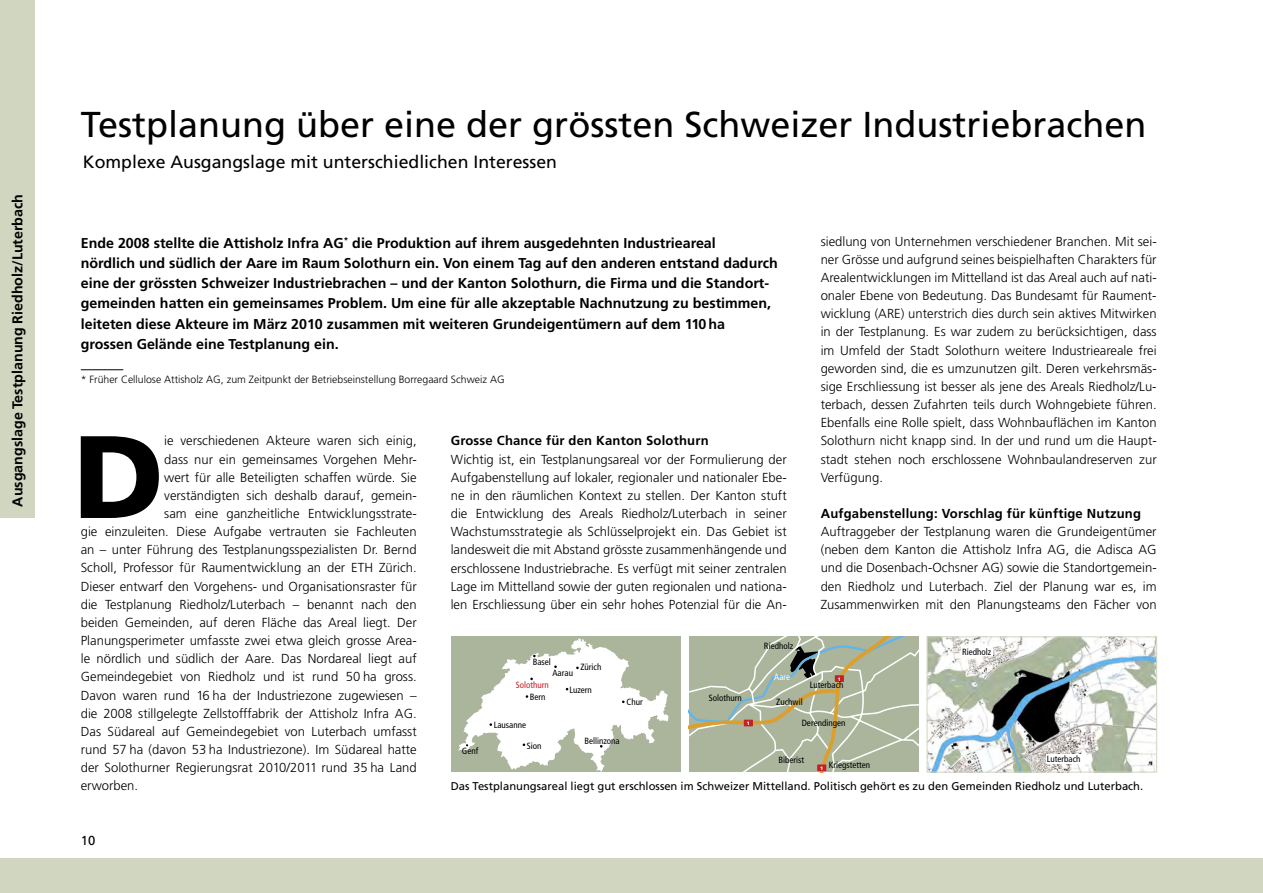
<style>
.page{position:relative;width:1263px;height:893px;background:#fff}
.page>*{position:absolute;margin:0;border:0;box-sizing:border-box;transform-origin:0 0}
.t1{font:900 117px "Frutiger";color:#000}
.t2{font:36px "Frutiger";color:#000}
.t3{font:17.7px "Frutiger";color:#000}
.t4{font:700 14.25px/20.2px "Frutiger";color:#000}
.t5{font:300 13.05px/18.1px "Frutiger";color:#000;text-align:justify}
.t6{font:700 13.05px "Frutiger";letter-spacing:.015em;color:#000}
.t7{font:13.05px "Frutiger";color:#000}
.t8{font:11.25px "Frutiger";color:#000}
.t9{font:300 10.5px "Frutiger";color:#000}
.t10{font:condensed 9px "Frutiger LT Std";color:#000}
.t11{font:condensed 9px "Frutiger LT Std";color:#c52028}
.t12{font:condensed 9px "Frutiger LT Std";color:#fff}
.t13{font:900 4.8px "Frutiger LT Std";color:#fff}
</style>
<div class="page">
<div style="left:0;top:859px;width:1263px;height:34px;background:#d1d6c1"></div>
<svg style="left:689px;top:637px;width:229px;height:135px;background:#adb69d"></svg>
<div style="left:835px;top:675px;width:9px;height:7px;background:#c52028"></div>
<div style="left:744px;top:720px;width:9px;height:6px;background:#c52028"></div>
<div style="left:817px;top:764px;width:9px;height:7px;background:#c52028"></div>
<hr style="left:1262px;top:0;width:1px;height:893px;background:#fff">
<div style="left:451px;top:637px;width:229px;height:135px;background:#aab59c"></div>
<svg style="left:458px;top:638px;width:210px;height:133px"></svg>
<img style="left:929px;top:638px;width:226px;height:132px">
<div style="left:927px;top:636px;width:230px;height:136px;border:1px solid #d1d6c1"></div>
<div style="left:0;top:0;width:34px;height:518px;background:#d1d6c1"></div>
<hr style="left:81px;top:369px;width:42px;height:1px;background:#000">
<div style="left:961px;top:647px;width:31px;height:9px;background:#fff"></div>
<div style="left:1046px;top:754px;width:35px;height:9px;background:#fff"></div>
<p class="t4" style="left:7px;top:507px;width:314px;rotate:-90deg">Ausgangslage Testplanung Riedholz/Luterbach</p>
<h2 class="t2" style="left:81px;top:104px;width:1067px">Testplanung über eine der grössten Schweizer Industriebrachen</h2>
<h3 class="t3" style="left:83px;top:152px;width:476px">Komplexe Ausgangslage mit unterschiedlichen Interessen</h3>
<p class="t5" style="left:821px;top:232px;width:337px">siedlung von Unternehmen verschiedener Branchen. Mit sei&shy;ner Grösse und aufgrund seines beispielhaften Charakters für Arealentwicklungen im Mittelland ist das Areal auch auf nati&shy;onaler Ebene von Bedeutung. Das Bundesamt für Raument&shy;wicklung (ARE) unterstrich dies durch sein aktives Mitwirken in der Testplanung. Es war zudem zu berücksichtigen, dass im Umfeld der Stadt Solothurn weitere Industrieareale frei geworden sind, die es umzunutzen gilt. Deren verkehrsmäs&shy;sige Erschliessung ist besser als jene des Areals Riedholz/Lu&shy;terbach, dessen Zufahrten teils durch Wohngebiete führen.<br>Ebenfalls eine Rolle spielt, dass Wohnbauflächen im Kanton Solothurn nicht knapp sind. In der und rund um die Haupt&shy;stadt stehen noch erschlossene Wohnbaulandreserven zur Verfügung.</p>
<p class="t6" style="left:821px;top:506px;width:322px">Aufgabenstellung: Vorschlag für künftige Nutzung</p>
<p class="t5" style="left:821px;top:523px;width:337px">Auftraggeber der Testplanung waren die Grundeigentümer (neben dem Kanton die Attisholz Infra AG, die Adisca AG und die Dosenbach-Ochsner AG) sowie die Standortgemein&shy;den Riedholz und Luterbach. Ziel der Planung war es, im Zusammenwirken mit den Planungsteams den Fächer von</p>
<p class="t4" style="left:81px;top:232px;width:698px">Ende 2008 stellte die Attisholz Infra AG<sup>*</sup> die Produktion auf ihrem ausgedehnten Industrieareal<br>nördlich und südlich der Aare im Raum Solothurn ein. Von einem Tag auf den anderen entstand dadurch eine der grössten Schweizer Industriebrachen – und der Kanton Solothurn, die Firma und die Standort&shy;gemeinden hatten ein gemeinsames Problem. Um eine für alle akzeptable Nachnutzung zu bestimmen, leiteten diese Akteure im März 2010 zusammen mit weiteren Grundeigentümern auf dem 110 ha grossen Gelände eine Testplanung ein.</p>
<p class="t9" style="left:81px;top:374px;width:425px">* Früher Cellulose Attisholz AG, zum Zeitpunkt der Betriebseinstellung Borregaard Schweiz AG</p>
<p class="t6" style="left:451px;top:433px;width:260px">Grosse Chance für den Kanton Solothurn</p>
<p class="t5" style="left:451px;top:450px;width:337px">Wichtig ist, ein Testplanungsareal vor der Formulierung der Aufgabenstellung auf lokaler, regionaler und nationaler Ebe&shy;ne in den räumlichen Kontext zu stellen. Der Kanton stuft die Entwicklung des Areals Riedholz/Luterbach in seiner Wachstumsstrategie als Schlüsselprojekt ein. Das Gebiet ist landesweit die mit Abstand grösste zusammenhängende und erschlossene Industriebrache. Es verfügt mit seiner zentralen Lage im Mittelland sowie der guten regionalen und nationa&shy;len Erschliessung über ein sehr hohes Potenzial für die An-</p>
<h1 class="t1" style="left:73px;top:406px;width:93px">D</h1>
<p class="t5" style="left:164px;top:432px;width:254px">ie verschiedenen Akteure waren sich einig,</p>
<p class="t5" style="left:164px;top:450px;width:254px">dass nur ein gemeinsames Vorgehen Mehr-</p>
<p class="t5" style="left:164px;top:468px;width:254px">wert für alle Beteiligten schaffen würde. Sie</p>
<p class="t5" style="left:164px;top:486px;width:254px">verständigten sich deshalb darauf, gemein-</p>
<p class="t5" style="left:164px;top:504px;width:254px">sam eine ganzheitliche Entwicklungsstrate-</p>
<p class="t5" style="left:81px;top:522px;width:337px">gie einzuleiten. Diese Aufgabe vertrauten sie Fachleuten</p>
<p class="t5" style="left:81px;top:541px;width:337px">an – unter Führung des Testplanungsspezialisten Dr. Bernd</p>
<p class="t5" style="left:81px;top:559px;width:337px">Scholl, Professor für Raumentwicklung an der ETH Zürich.</p>
<p class="t5" style="left:81px;top:577px;width:337px">Dieser entwarf den Vorgehens- und Organisationsraster für</p>
<p class="t5" style="left:81px;top:595px;width:337px">die Testplanung Riedholz/Luterbach – benannt nach den</p>
<p class="t5" style="left:81px;top:613px;width:337px">beiden Gemeinden, auf deren Fläche das Areal liegt. Der</p>
<p class="t5" style="left:81px;top:631px;width:336px">Planungsperimeter umfasste zwei etwa gleich grosse Area-</p>
<p class="t5" style="left:81px;top:650px;width:337px">le nördlich und südlich der Aare. Das Nordareal liegt auf</p>
<p class="t5" style="left:81px;top:668px;width:337px">Gemeindegebiet von Riedholz und ist rund 50 ha gross.</p>
<p class="t5" style="left:81px;top:686px;width:337px">Davon waren rund 16 ha der Industriezone zugewiesen –</p>
<p class="t5" style="left:81px;top:704px;width:337px">die 2008 stillgelegte Zellstofffabrik der Attisholz Infra AG.</p>
<p class="t5" style="left:81px;top:722px;width:337px">Das Südareal auf Gemeindegebiet von Luterbach umfasst</p>
<p class="t5" style="left:81px;top:740px;width:337px">rund 57 ha (davon 53 ha Industriezone). Im Südareal hatte</p>
<p class="t5" style="left:81px;top:758px;width:337px">der Solothurner Regierungsrat 2010/2011 rund 35 ha Land</p>
<p class="t5" style="left:81px;top:777px;width:59px">erworben.</p>
<p class="t10" style="left:764px;top:640px;width:31px">Riedholz</p>
<p class="t10" style="left:962px;top:646px;width:31px">Riedholz</p>
<p class="t10" style="left:533px;top:657px;width:20px">Basel</p>
<p class="t10" style="left:580px;top:662px;width:23px">Zürich</p>
<p class="t10" style="left:552px;top:667px;width:22px">Aarau</p>
<p class="t12" style="left:774px;top:672px;width:18px;rotate:-1deg">Aare</p>
<p class="t13" style="left:838px;top:676px;width:4px">1</p>
<p class="t11" style="left:516px;top:679px;width:35px">Solothurn</p>
<p class="t10" style="left:530px;top:692px;width:17px">Bern</p>
<p class="t10" style="left:810px;top:679px;width:35px">Luterbach</p>
<p class="t10" style="left:569px;top:684px;width:24px">Luzern</p>
<p class="t10" style="left:709px;top:693px;width:35px">Solothurn</p>
<p class="t10" style="left:776px;top:696px;width:28px">Zuchwil</p>
<p class="t10" style="left:626px;top:696px;width:18px">Chur</p>
<p class="t10" style="left:802px;top:717px;width:45px">Derendingen</p>
<p class="t10" style="left:778px;top:754px;width:27px">Biberist</p>
<p class="t13" style="left:747px;top:720px;width:4px">1</p>
<p class="t10" style="left:494px;top:720px;width:34px">Lausanne</p>
<p class="t10" style="left:584px;top:735px;width:37px">Bellinzona</p>
<p class="t10" style="left:527px;top:740px;width:16px">Sion</p>
<p class="t10" style="left:462px;top:745px;width:18px">Genf</p>
<p class="t10" style="left:1047px;top:754px;width:35px">Luterbach</p>
<p class="t10" style="left:829px;top:759px;width:43px">Kriegstetten</p>
<p class="t13" style="left:820px;top:765px;width:4px">1</p>
<p class="t8" style="left:451px;top:780px;width:694px">Das Testplanungsareal liegt gut erschlossen im Schweizer Mittelland. Politisch gehört es zu den Gemeinden Riedholz und Luterbach.</p>
<p class="t7" style="left:81px;top:832px;width:16px">10</p>
</div>
